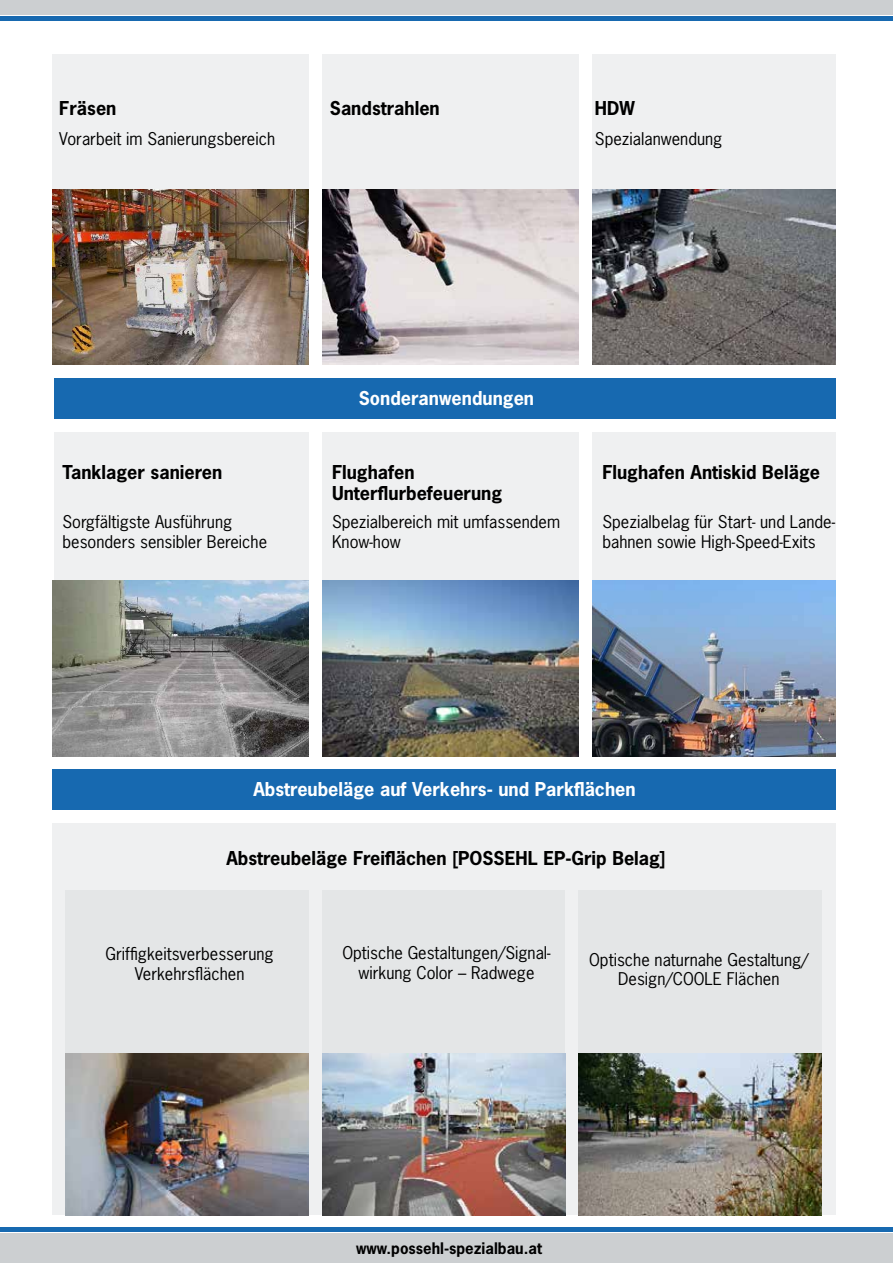
<style>
.page{position:relative;width:893px;height:1263px;background:#fff}
.page>*{position:absolute;margin:0;border:0;box-sizing:border-box;transform-origin:0 0}
.t1{font:700 18px/21.6px "News Gothic Std";color:#000}
.t2{font:700 18px "News Gothic Std";color:#fff}
.t3{font:16.5px/19.8px "News Gothic Std";color:#000}
.t4{font:700 15px "News Gothic Std";color:#000}
</style>
<div class="page">
<div style="left:0;top:1233px;width:893px;height:30px;background:#cccfd1"></div>
<hr style="left:0;top:1227px;width:893px;height:4px;background:#1769b0">
<div style="left:0;top:0;width:893px;height:15px;background:#cccfd1"></div>
<div style="left:0;top:16px;width:893px;height:5px;background:#1769b0"></div>
<div style="left:52px;top:54px;width:257px;height:307px;background:#eff0f1"></div>
<div style="left:54px;top:432px;width:255px;height:324px;background:#eff0f1"></div>
<div style="left:322px;top:54px;width:257px;height:307px;background:#eff0f1"></div>
<div style="left:322px;top:432px;width:257px;height:324px;background:#eff0f1"></div>
<div style="left:592px;top:54px;width:243px;height:307px;background:#eff0f1"></div>
<div style="left:592px;top:432px;width:243px;height:324px;background:#eff0f1"></div>
<img style="left:592px;top:189px;width:243px;height:175px">
<img style="left:592px;top:580px;width:243px;height:176px">
<img style="left:322px;top:189px;width:257px;height:175px">
<img style="left:52px;top:189px;width:257px;height:175px">
<img style="left:52px;top:580px;width:257px;height:176px">
<div style="left:52px;top:824px;width:783px;height:391px;background:#eff0f1"></div>
<div style="left:66px;top:890px;width:243px;height:325px;background:#e4e6e7"></div>
<div style="left:579px;top:890px;width:243px;height:325px;background:#e4e6e7"></div>
<div style="left:322px;top:890px;width:242px;height:325px;background:#e4e6e7"></div>
<img style="left:579px;top:1053px;width:243px;height:162px">
<img style="left:322px;top:1053px;width:243px;height:162px">
<img style="left:322px;top:580px;width:257px;height:177px">
<img style="left:66px;top:1053px;width:243px;height:162px">
<div style="left:54px;top:378px;width:781px;height:40px;background:#1769b0"></div>
<div style="left:52px;top:770px;width:783px;height:40px;background:#1769b0"></div>
<p class="t1" style="left:59px;top:97px;width:59px">Fräsen</p>
<p class="t3" style="left:59px;top:129px;width:217px">Vorarbeit im Sanierungsbereich</p>
<p class="t1" style="left:330px;top:97px;width:111px">Sandstrahlen</p>
<p class="t1" style="left:595px;top:97px;width:41px">HDW</p>
<p class="t3" style="left:595px;top:129px;width:129px">Spezialanwendung</p>
<p class="t2" style="left:359px;top:386px;width:177px">Sonderanwendungen</p>
<p class="t1" style="left:63px;top:461px;width:161px">Tanklager sanieren</p>
<p class="t1" style="left:332px;top:461px;width:172px">Flughafen<br>Unterflurbefeuerung</p>
<p class="t1" style="left:602px;top:461px;width:219px">Flughafen Antiskid Beläge</p>
<p class="t3" style="left:62px;top:512px;width:206px">Sorgfältigste Ausführung besonders sensibler Bereiche</p>
<p class="t3" style="left:332px;top:512px;width:230px">Spezialbereich mit umfassendem<br>Know-how</p>
<p class="t3" style="left:602px;top:512px;width:234px">Spezialbelag für Start- und Lande&shy;bahnen sowie High-Speed-Exits</p>
<p class="t2" style="left:254px;top:777px;width:384px">Abstreubeläge auf Verkehrs- und Parkflächen</p>
<p class="t1" style="left:226px;top:846px;width:441px">Abstreubeläge Freiflächen [POSSEHL EP-Grip Belag]</p>
<p class="t3" style="left:106px;top:944px;width:170px;text-align:center">Griffigkeitsverbesserung<br>Verkehrsflächen</p>
<p class="t3" style="left:342px;top:943px;width:210px;text-align:center">Optische Gestaltungen/Signal&shy;wirkung Color – Radwege</p>
<p class="t3" style="left:589px;top:949px;width:221px;text-align:center">Optische naturnahe Gestaltung/<br>Design/COOLE Flächen</p>
<p class="t4" style="left:356px;top:1238px;width:187px">www.possehl-spezialbau.at</p>
</div>
